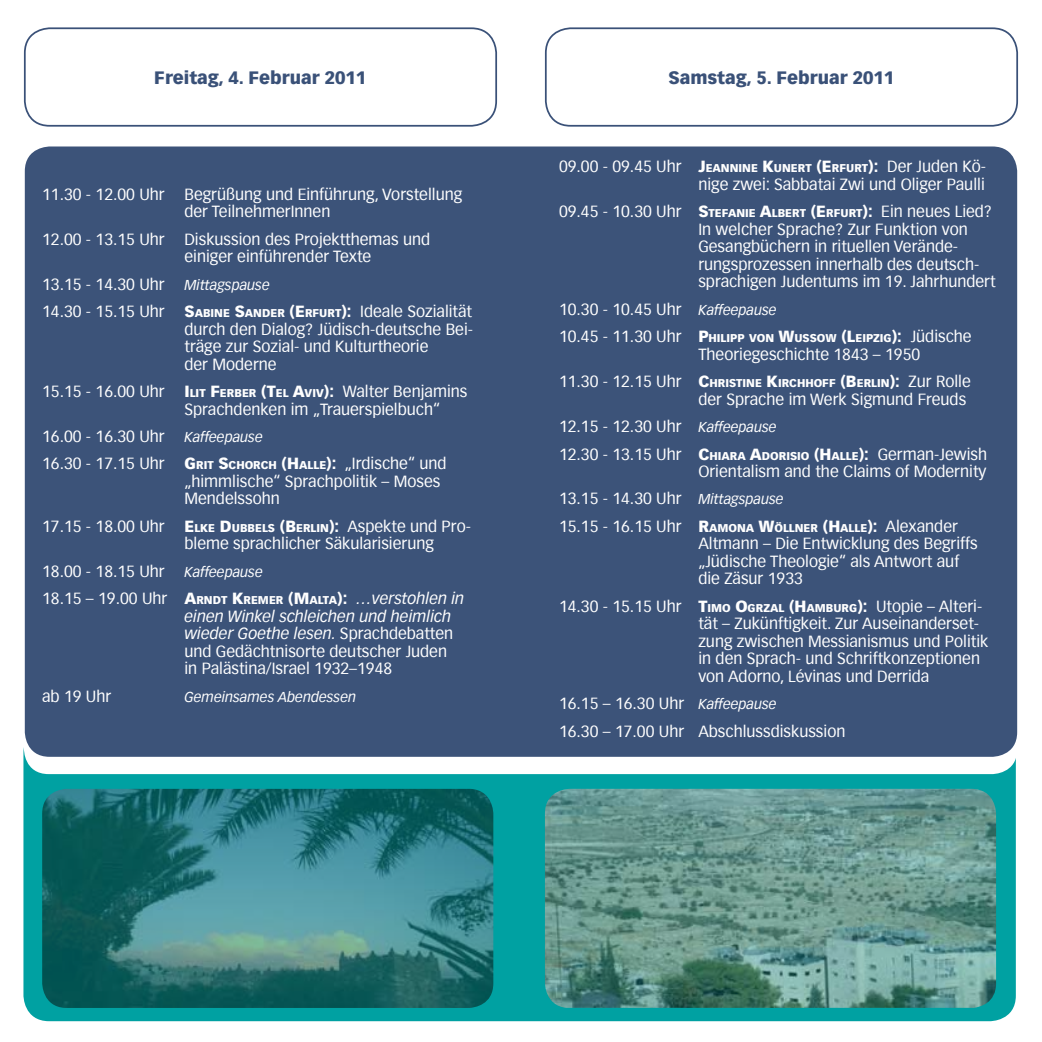
<style>
.page{position:relative;width:1042px;height:1042px;background:#fff}
.page>*{position:absolute;margin:0;border:0;box-sizing:border-box;transform-origin:0 0}
.t1{font:900 17.5px "Vectora LH";color:#3a5178}
.t2{font:15.75px/17.5px "Vectora LH";color:#fff}
.t3{font:italic 14px "Vectora LH";color:#fff}
.t4{font:900 11.03px "Vectora LH";color:#fff}
.s1{font-weight:900}
.s2{font-weight:900;font-size:11.03px}
.s3{font-size:15.75px}
.s4{font-weight:400;font-size:15.75px}
.s5{font-weight:400;font-style:italic;font-size:15.75px}
.s6{font-style:italic}
</style>
<div class="page">
<div style="left:24px;top:728px;width:991px;height:292px;background:#00a1a2;border-radius:25px"></div>
<div style="left:24px;top:716px;width:993px;height:58px;background:#fff;border-radius:25px"></div>
<div style="left:25px;top:146px;width:992px;height:611px;background:#3c5379;border-radius:25px"></div>
<div style="left:24px;top:27px;width:473px;height:100px;border:2px solid #3a5178;border-radius:25px"></div>
<div style="left:545px;top:27px;width:473px;height:100px;border:2px solid #3a5178;border-radius:25px"></div>
<img style="left:545px;top:789px;width:451px;height:219px">
<img style="left:42px;top:789px;width:451px;height:219px">
<p class="t1" style="left:154px;top:67px;width:213px">Freitag, 4. Februar 2011</p>
<p class="t1" style="left:668px;top:67px;width:227px">Samstag, 5. Februar 2011</p>
<p class="t2" style="left:42px;top:186px;width:124px">11.30 - 12.00 Uhr</p>
<p class="t2" style="left:42px;top:231px;width:124px">12.00 - 13.15 Uhr</p>
<p class="t2" style="left:42px;top:270px;width:124px;line-height:27.5px">13.15 - 14.30 Uhr<br>14.30 - 15.15 Uhr</p>
<p class="t2" style="left:42px;top:383px;width:124px">15.15 - 16.00 Uhr</p>
<p class="t2" style="left:42px;top:423px;width:124px;line-height:27.5px">16.00 - 16.30 Uhr<br>16.30 - 17.15 Uhr</p>
<p class="t2" style="left:42px;top:518px;width:124px">17.15 - 18.00 Uhr</p>
<p class="t2" style="left:42px;top:557px;width:127px;line-height:27.5px">18.00 - 18.15 Uhr<br>18.15 – 19.00 Uhr</p>
<p class="t2" style="left:42px;top:687px;width:71px">ab 19 Uhr</p>
<p class="t2" style="left:184px;top:186px;width:279px">Begrüßung und Einführung, Vorstellung der TeilnehmerInnen</p>
<p class="t2" style="left:184px;top:231px;width:247px">Diskussion des Projektthemas und einiger einführender Texte</p>
<p class="t3" style="left:184px;top:277px;width:87px">Mittagspause</p>
<p class="t2" style="left:184px;top:303px;width:290px"><span class="s1">S</span><span class="s2">ABINE</span> <span class="s1">S</span><span class="s2">ANDER</span> <span class="s1">(E</span> <span class="s2">RFURT</span><span class="s1">):</span> Ideale Sozialität durch den Dialog? Jüdisch-deutsche Bei&shy;träge zur Sozial- und Kulturtheorie<br>der Moderne</p>
<p class="t2" style="left:184px;top:383px;width:284px"><span class="s1">I</span> <span class="s2">LIT</span> <span class="s1">F</span><span class="s2">ERBER</span> <span class="s1">(T</span><span class="s2">EL</span> <span class="s1">A</span><span class="s2">VIV</span><span class="s1">):</span> Walter Benjamins<br>Sprachdenken im „Trauerspielbuch“</p>
<p class="t3" style="left:184px;top:429px;width:80px">Kaffeepause</p>
<p class="t4" style="left:184px;top:459px;width:263px"><span class="s3">G</span>RIT <span class="s3">S</span>CHORCH <span class="s3">(H</span>ALLE<span class="s3">):</span> <span class="s4">„Irdische“ und</span></p>
<p class="t2" style="left:184px;top:473px;width:258px">„himmlische“ Sprachpolitik – Moses<br>Mendelssohn</p>
<p class="t4" style="left:184px;top:521px;width:288px"><span class="s3">E</span> LKE <span class="s3">D</span>UBBELS <span class="s3">(B</span>ERLIN<span class="s3">):</span> <span class="s4">Aspekte und Pro-</span></p>
<p class="t2" style="left:184px;top:535px;width:251px">bleme sprachlicher Säkularisierung</p>
<p class="t3" style="left:184px;top:564px;width:80px">Kaffeepause</p>
<p class="t4" style="left:184px;top:593px;width:281px"><span class="s3">A</span>RNDT <span class="s3">K</span>REMER <span class="s3">(M</span> ALTA<span class="s3">):</span> <span class="s5">…verstohlen in</span></p>
<p class="t2" style="left:184px;top:607px;width:270px"><span class="s6">einen Winkel schleichen und heimlich wieder Goethe lesen.</span> Sprachdebatten und Gedächtnisorte deutscher Juden in Palästina/Israel 1932–1948</p>
<p class="t3" style="left:184px;top:689px;width:173px">Gemeinsames Abendessen</p>
<p class="t2" style="left:559px;top:158px;width:124px">09.00 - 09.45 Uhr</p>
<p class="t2" style="left:559px;top:203px;width:124px">09.45 - 10.30 Uhr</p>
<p class="t2" style="left:559px;top:296px;width:124px;line-height:27.5px">10.30 - 10.45 Uhr<br>10.45 - 11.30 Uhr</p>
<p class="t2" style="left:559px;top:373px;width:124px">11.30 - 12.15 Uhr</p>
<p class="t2" style="left:559px;top:413px;width:124px;line-height:27.5px">12.15 - 12.30 Uhr<br>12.30 - 13.15 Uhr</p>
<p class="t2" style="left:559px;top:485px;width:124px;line-height:27.5px">13.15 - 14.30 Uhr<br>15.15 - 16.15 Uhr</p>
<p class="t2" style="left:559px;top:597px;width:124px">14.30 - 15.15 Uhr</p>
<p class="t2" style="left:559px;top:690px;width:127px;line-height:27.5px">16.15 – 16.30 Uhr<br>16.30 – 17.00 Uhr</p>
<p class="t4" style="left:698px;top:162px;width:289px"><span class="s3">J</span>EANNINE <span class="s3">K</span>UNERT <span class="s3">(E</span> RFURT<span class="s3">):</span> <span class="s4">Der Juden Kö-</span></p>
<p class="t2" style="left:698px;top:176px;width:288px">nige zwei: Sabbatai Zwi und Oliger Paulli</p>
<p class="t4" style="left:698px;top:207px;width:295px"><span class="s3">S</span>TEFANIE <span class="s3">A</span>LBERT <span class="s3">(E</span> RFURT<span class="s3">):</span> <span class="s4">Ein neues Lied?</span></p>
<p class="t2" style="left:698px;top:221px;width:299px">In welcher Sprache? Zur Funktion von Gesangbüchern in rituellen Verände&shy;rungsprozessen innerhalb des deutsch&shy;sprachigen Judentums im 19. Jahrhundert</p>
<p class="t3" style="left:698px;top:302px;width:80px">Kaffeepause</p>
<p class="t4" style="left:698px;top:331px;width:275px"><span class="s3">P</span>HILIPP VON <span class="s3">W</span>USSOW <span class="s3">(L</span>EIPZIG<span class="s3">):</span> <span class="s4">Jüdische</span></p>
<p class="t2" style="left:698px;top:345px;width:223px">Theoriegeschichte 1843 – 1950</p>
<p class="t4" style="left:698px;top:376px;width:274px"><span class="s3">C</span>HRISTINE <span class="s3">K</span>IRCHHOFF <span class="s3">(B</span>ERLIN<span class="s3">):</span> <span class="s4">Zur Rolle</span></p>
<p class="t2" style="left:698px;top:390px;width:269px">der Sprache im Werk Sigmund Freuds</p>
<p class="t3" style="left:698px;top:419px;width:80px">Kaffeepause</p>
<p class="t4" style="left:698px;top:449px;width:290px"><span class="s3">C</span>HIARA <span class="s3">A</span>DORISIO <span class="s3">(H</span>ALLE<span class="s3">):</span> <span class="s4">German-Jewish</span></p>
<p class="t2" style="left:698px;top:463px;width:289px">Orientalism and the Claims of Modernity</p>
<p class="t3" style="left:698px;top:491px;width:87px">Mittagspause</p>
<p class="t4" style="left:698px;top:521px;width:261px"><span class="s3">R</span>AMONA <span class="s3">W</span>ÖLLNER <span class="s3">(H</span>ALLE<span class="s3">):</span> <span class="s4">Alexander</span></p>
<p class="t2" style="left:698px;top:535px;width:281px">Altmann – Die Entwicklung des Begriffs „Jüdische Theologie“ als Antwort auf die Zäsur 1933</p>
<p class="t4" style="left:698px;top:601px;width:285px"><span class="s3">T</span>IMO <span class="s3">O</span>GRZAL <span class="s3">(H</span>AMBURG<span class="s3">):</span> <span class="s4">Utopie – Alteri-</span></p>
<p class="t2" style="left:698px;top:615px;width:292px">tät – Zukünftigkeit. Zur Auseinanderset&shy;zung zwischen Messianismus und Politik in den Sprach- und Schriftkonzeptionen von Adorno, Lévinas und Derrida</p>
<p class="t3" style="left:698px;top:696px;width:80px">Kaffeepause</p>
<p class="t2" style="left:698px;top:722px;width:149px">Abschlussdiskussion</p>
</div>
